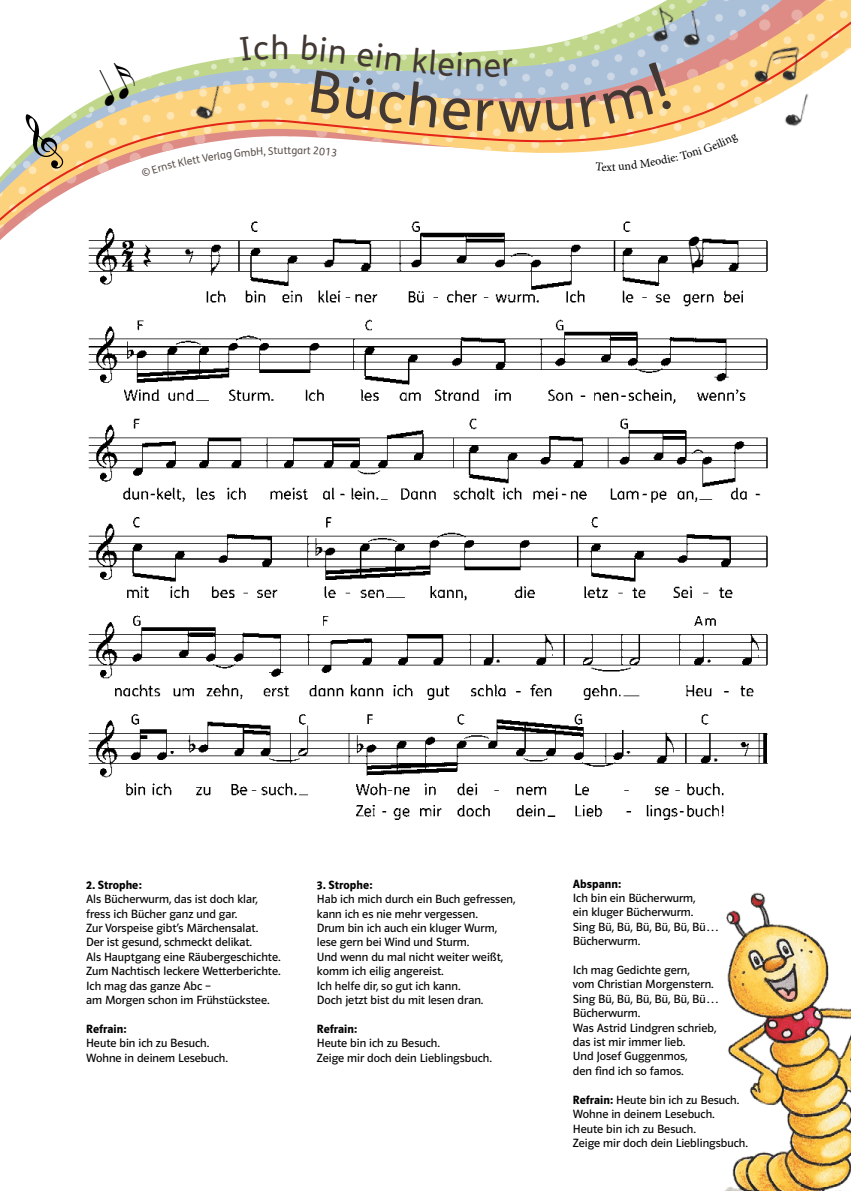
<style>
.page{position:relative;width:851px;height:1191px;background:#fff}
.page>*{position:absolute;margin:0;border:0;box-sizing:border-box;transform-origin:0 0}
.t1{font:32.55px "FS Klett";color:#423834}
.t2{font:12px/14.4px "Polo ST11 K Buch";color:#000}
.t3{font:12px "Polo ST11 K Hfett";color:#000}
.t4{font:10.5px "FS Klett GSV";color:#5a4f4a}
.s1{font-family:"Polo ST11 K Hfett"}
</style>
<div class="page">
<img style="left:88px;top:274px;width:680px;height:546px">
<img style="left:725px;top:892px;width:125px;height:299px">
<svg style="left:0;top:0;width:851px;height:274px"></svg>
<h1 class="t1" style="left:270px;top:25px;width:21px">h</h1>
<p class="t4" style="left:287px;top:143px;width:11px">tg</p>
<p class="t3" style="left:86px;top:878px;width:57px">2. Strophe:</p>
<p class="t2" style="left:86px;top:892px;width:196px">Als Bücherwurm, das ist doch klar, fress ich Bücher ganz und gar.<br>Zur Vorspeise gibt’s Märchensalat.<br>Der ist gesund, schmeckt delikat.<br>Als Hauptgang eine Räubergeschichte.<br>Zum Nachtisch leckere Wetterberichte.<br>Ich mag das ganze Abc –<br>am Morgen schon im Frühstückstee.</p>
<p class="t3" style="left:86px;top:1022px;width:42px">Refrain:</p>
<p class="t2" style="left:86px;top:1036px;width:143px">Heute bin ich zu Besuch.<br>Wohne in deinem Lesebuch.</p>
<p class="t3" style="left:317px;top:878px;width:57px">3. Strophe:</p>
<p class="t2" style="left:317px;top:892px;width:200px">Hab ich mich durch ein Buch gefressen, kann ich es nie mehr vergessen.<br>Drum bin ich auch ein kluger Wurm, lese gern bei Wind und Sturm.<br>Und wenn du mal nicht weiter weißt, komm ich eilig angereist.<br>Ich helfe dir, so gut ich kann.<br>Doch jetzt bist du mit lesen dran.</p>
<p class="t3" style="left:317px;top:1022px;width:42px">Refrain:</p>
<p class="t2" style="left:317px;top:1036px;width:176px">Heute bin ich zu Besuch.<br>Zeige mir doch dein Lieblingsbuch.</p>
<p class="t3" style="left:572px;top:876px;width:50px">Abspann:</p>
<p class="t2" style="left:572px;top:891px;width:147px">Ich bin ein Bücherwurm,<br>ein kluger Bücherwurm.<br>Sing Bü, Bü, Bü, Bü, Bü, Bü…<br>Bücherwurm.</p>
<p class="t2" style="left:572px;top:963px;width:147px">Ich mag Gedichte gern,<br>vom Christian Morgenstern.<br>Sing Bü, Bü, Bü, Bü, Bü, Bü…<br>Bücherwurm.<br>Was Astrid Lindgren schrieb, das ist mir immer lieb.<br>Und Josef Guggenmos,<br>den find ich so famos.</p>
<p class="t2" style="left:572px;top:1092px;width:176px"><span class="s1">Refrain:</span> Heute bin ich zu Besuch.<br>Wohne in deinem Lesebuch.<br>Heute bin ich zu Besuch.<br>Zeige mir doch dein Lieblingsbuch.</p>
</div>
